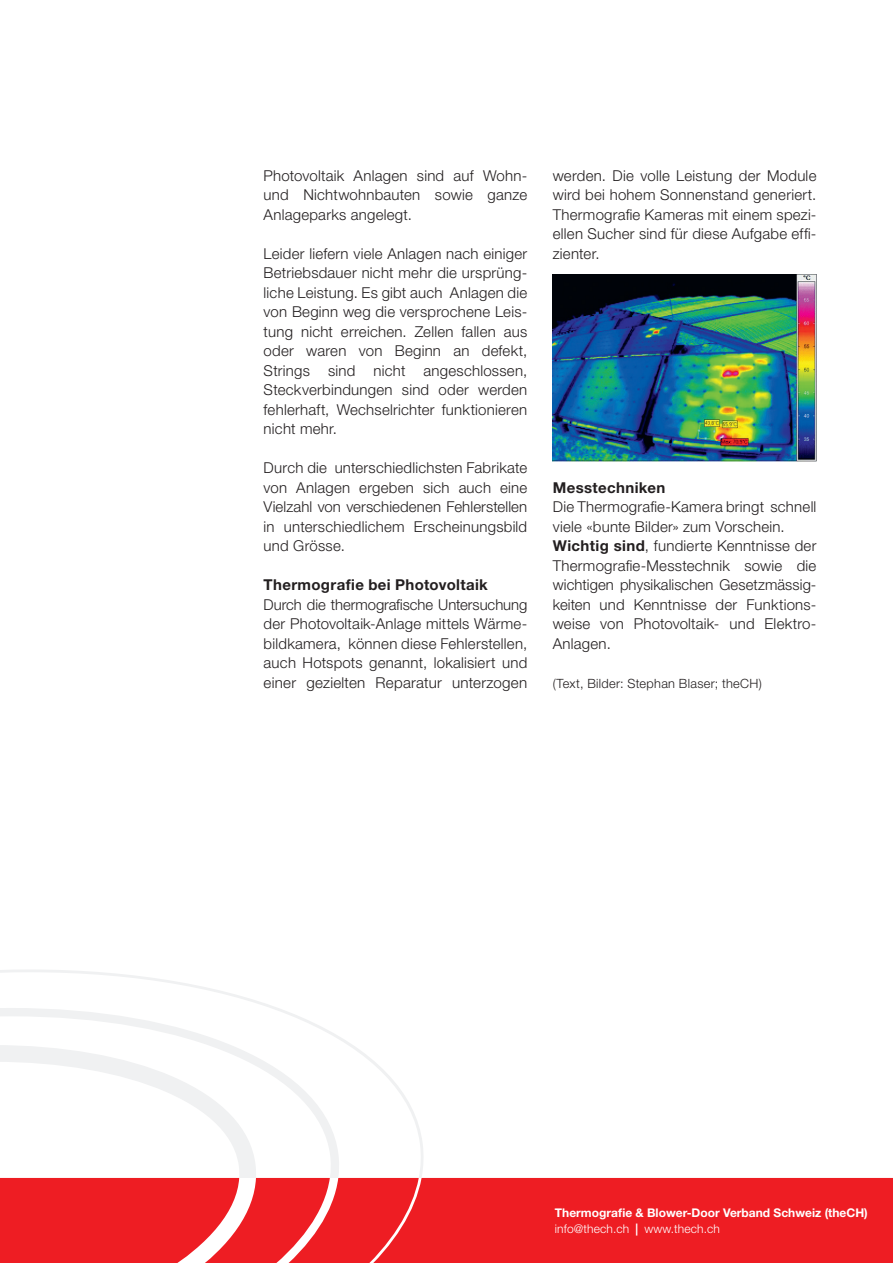
<style>
.page{position:relative;width:893px;height:1263px;background:#fff}
.page>*{position:absolute;margin:0;border:0;box-sizing:border-box;transform-origin:0 0}
.Lauftext{font:300 15px/19.5px "Helvetica Neue LT Std";letter-spacing:.015em;color:#231f20;text-align:justify}
.Lauftext-2{font:700 15px "Helvetica Neue LT Std";letter-spacing:.025em;color:#231f20}
.Lauftext-3{font:300 12.75px "Helvetica Neue LT Std";letter-spacing:.025em;color:#231f20}
.Lauftext-4{font:700 12px/16.5px "Helvetica Neue LT Std";color:#fff}
.s1{font-weight:700}
.s2{font-weight:300}
</style>
<div class="page">
<div style="left:424px;top:1178px;width:469px;height:85px;background:#ee1d23"></div>
<svg style="left:0;top:970px;width:424px;height:293px"></svg>
<img style="left:553px;top:274px;width:263px;height:187px">
<p class="Lauftext" style="left:264px;top:165px;width:265px">Photovoltaik Anlagen sind auf Wohn&shy;und Nichtwohnbauten sowie ganze Anlageparks angelegt.</p>
<p class="Lauftext" style="left:264px;top:243px;width:265px">Leider liefern viele Anlagen nach einiger Betriebsdauer nicht mehr die ursprüng&shy;liche Leistung. Es gibt auch Anlagen die von Beginn weg die versprochene Leis&shy;tung nicht erreichen. Zellen fallen aus oder waren von Beginn an defekt, Strings sind nicht angeschlossen, Steckverbindungen sind oder werden fehlerhaft, Wechselrichter funktionieren nicht mehr.</p>
<p class="Lauftext" style="left:264px;top:458px;width:265px">Durch die unterschiedlichsten Fabrikate von Anlagen ergeben sich auch eine Vielzahl von verschiedenen Fehlerstellen in unterschiedlichem Erscheinungsbild und Grösse.</p>
<p class="Lauftext-2" style="left:264px;top:576px;width:226px">Thermografie bei Photovoltaik</p>
<p class="Lauftext" style="left:264px;top:594px;width:265px">Durch die thermografische Untersuchung der Photovoltaik-Anlage mittels Wärme&shy;bildkamera, können diese Fehlerstellen, auch Hotspots genannt, lokalisiert und einer gezielten Reparatur unterzogen</p>
<p class="Lauftext" style="left:553px;top:165px;width:265px">werden. Die volle Leistung der Module wird bei hohem Sonnenstand generiert.<br>Thermografie Kameras mit einem spezi&shy;ellen Sucher sind für diese Aufgabe effi&shy;zienter.</p>
<p class="Lauftext-2" style="left:553px;top:478px;width:114px">Messtechniken</p>
<p class="Lauftext" style="left:553px;top:497px;width:265px">Die Thermografie-Kamera bringt schnell viele «bunte Bilder» zum Vorschein.</p>
<p class="Lauftext" style="left:553px;top:536px;width:265px;text-align:left"><span class="s1">Wichtig sind</span>, fundierte Kenntnisse der Thermografie-Messtechnik sowie die wichtigen physikalischen Gesetzmässig&shy;keiten und Kenntnisse der Funktions&shy;weise von Photovoltaik- und Elektro-- Anlagen.</p>
<p class="Lauftext-3" style="left:553px;top:675px;width:210px">(Text, Bilder: Stephan Blaser; theCH)</p>
<p class="Lauftext-4" style="left:555px;top:1204px;width:314px">Thermografie &amp; Blower-Door Verband Schweiz (theCH) <span class="s2">info@thech.ch</span> | <span class="s2">www.thech.ch</span></p>
</div>
